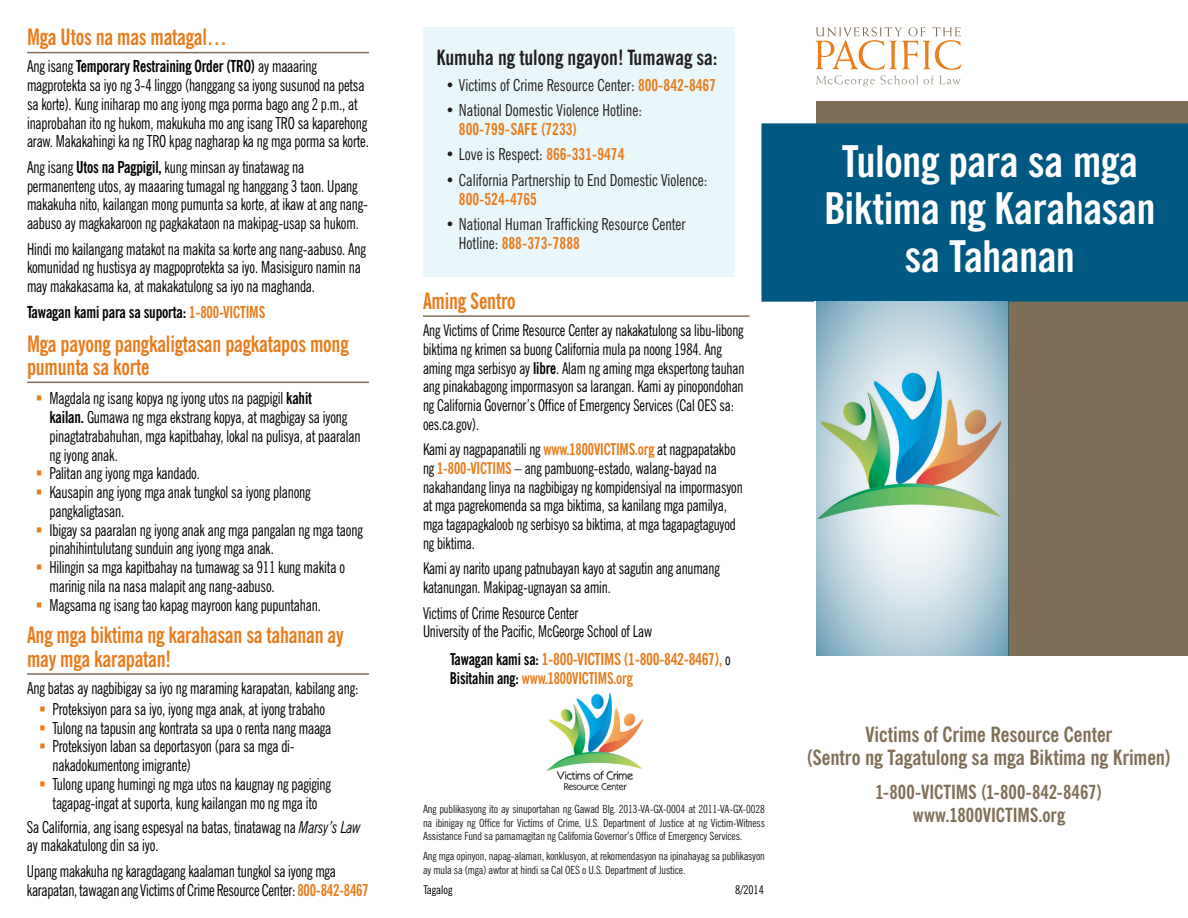
<style>
.page{position:relative;width:1188px;height:918px;background:#fff}
.page>*{position:absolute;margin:0;border:0;box-sizing:border-box;transform-origin:0 0}
.t1{font:700 condensed 43.5px/48px "News Gothic BT";letter-spacing:-.015em;color:#fff;text-align:center}
.t2{font:700 condensed 22.5px/22.5px "News Gothic BT";letter-spacing:-.01em;color:#e87c1d;scale:.9 1}
.t3{font:700 condensed 21px/22.5px "News Gothic BT";letter-spacing:-.005em;color:#806f57;text-align:center}
.t4{font:700 condensed 21px "News Gothic BT";color:#231f20;scale:.95 1}
.t5{font:700 condensed 19.5px/22.5px "News Gothic BT";letter-spacing:-.005em;color:#806f57;text-align:center}
.t6{font:condensed 16.5px/18.8px "News Gothic BT";letter-spacing:-.01em;color:#000;scale:.9 1}
.t7{font:condensed 16.5px/18.8px "News Gothic BT";color:#231f20;scale:.95 1}
.t8{font:700 condensed 16.5px "News Gothic BT";letter-spacing:-.02em;color:#e87c1d;scale:.96 1}
.t9{font:700 condensed 16.5px "News Gothic BT";letter-spacing:-.01em;color:#000;scale:.9 1}
.t10{font:700 condensed 16.5px "News Gothic BT";color:#e87c1d;scale:.95 1}
.t11{font:condensed 16.2px/18.8px "News Gothic BT";letter-spacing:-.01em;color:#000;scale:.9 1}
.t12{font:700 condensed 16.2px "News Gothic BT";letter-spacing:-.01em;color:#e87c1d;scale:.9 1}
.t13{font:condensed 12px "News Gothic BT";color:#000}
.t14{font:condensed 11.25px/13.5px "News Gothic BT";letter-spacing:-.01em;color:#231f20;text-align:justify}
.s1{font-weight:700}
.s2{color:#e87c1d}
.s3{font-style:italic}
.s4{font-weight:700;color:#e87c1d}
.s5{font-size:16.2px;color:#000}
.s6{font-size:16.2px}
.s7{font-weight:400;font-size:16.2px;color:#000}
.s8{color:#000}
</style>
<div class="page">
<div style="left:816px;top:101px;width:372px;height:555px;background:#806f57"></div>
<div style="left:761px;top:123px;width:427px;height:179px;background:#005983"></div>
<svg style="left:816px;top:27px;width:145px;height:59px"></svg>
<img style="left:546px;top:693px;width:97px;height:98px">
<hr style="left:27px;top:52px;width:342px;height:1px;background:#806f57">
<hr style="left:27px;top:382px;width:342px;height:1px;background:#806f57">
<hr style="left:27px;top:673px;width:342px;height:2px;background:#806f57">
<div style="left:423px;top:27px;width:311px;height:249px;background:#e9f7fa"></div>
<hr style="left:423px;top:315px;width:327px;height:2px;background:#806f57">
<svg style="left:816px;top:301px;width:192px;height:355px;background:#b2cdd0"></svg>
<h2 class="t2" style="left:27px;top:26px;width:224px">Mga Utos na mas matagal…</h2>
<p class="t6" style="left:27px;top:57px;width:381px">Ang isang <span class="s1">Temporary Restraining Order (TRO)</span> ay maaaring magprotekta sa iyo ng 3-4 linggo (hanggang sa iyong susunod na petsa sa korte). Kung iniharap mo ang iyong mga porma bago ang 2 p.m., at inaprobahan ito ng hukom, makukuha mo ang isang TRO sa kaparehong araw. Makakahingi ka ng TRO kpag nagharap ka ng mga porma sa korte.</p>
<p class="t6" style="left:27px;top:158px;width:380px">Ang isang <span class="s1">Utos na Pagpigil,</span> kung minsan ay tinatawag na permanenteng utos, ay maaaring tumagal ng hanggang 3 taon. Upang makakuha nito, kailangan mong pumunta sa korte, at ikaw at ang nang&shy;aabuso ay magkakaroon ng pagkakataon na makipag-usap sa hukom.</p>
<p class="t6" style="left:27px;top:239px;width:378px">Hindi mo kailangang matakot na makita sa korte ang nang-aabuso. Ang komunidad ng hustisya ay magpoprotekta sa iyo. Masisiguro namin na may makakasama ka, at makakatulong sa iyo na maghanda.</p>
<p class="t9" style="left:27px;top:302px;width:266px">Tawagan kami para sa suporta: <span class="s2">1-800-VICTIMS</span></p>
<h2 class="t2" style="left:27px;top:333px;width:359px">Mga payong pangkaligtasan pagkatapos mong pumunta sa korte</h2>
<p class="t6" style="left:49px;top:389px;width:347px;text-indent:-13px"><span class="s2">▪</span> Magdala ng isang kopya ng iyong utos na pagpigil <span class="s1">kahit<br>kailan.</span> Gumawa ng mga ekstrang kopya, at magbigay sa iyong pinagtatrabahuhan, mga kapitbahay, lokal na pulisya, at paaralan ng iyong anak.</p>
<p class="t6" style="left:36px;top:464px;width:184px"><span class="s2">▪</span> Palitan ang iyong mga kandado.</p>
<p class="t6" style="left:49px;top:483px;width:292px;text-indent:-13px"><span class="s2">▪</span> Kausapin ang iyong mga anak tungkol sa iyong planong pangkaligtasan.</p>
<p class="t6" style="left:49px;top:520px;width:350px;text-indent:-13px"><span class="s2">▪</span> Ibigay sa paaralan ng iyong anak ang mga pangalan ng mga taong pinahihintulutang sunduin ang iyong mga anak.</p>
<p class="t6" style="left:49px;top:558px;width:330px;text-indent:-13px"><span class="s2">▪</span> Hilingin sa mga kapitbahay na tumawag sa 911 kung makita o marinig nila na nasa malapit ang nang-aabuso.</p>
<p class="t6" style="left:36px;top:596px;width:318px"><span class="s2">▪</span> Magsama ng isang tao kapag mayroon kang pupuntahan.</p>
<h2 class="t2" style="left:27px;top:622px;width:354px;line-height:24px">Ang mga biktima ng karahasan sa tahanan ay may mga karapatan!</h2>
<p class="t6" style="left:27px;top:679px;width:370px">Ang batas ay nagbibigay sa iyo ng maraming karapatan, kabilang ang:</p>
<p class="t6" style="left:39px;top:699px;width:319px"><span class="s2">▪</span> Proteksiyon para sa iyo, iyong mga anak, at iyong trabaho</p>
<p class="t6" style="left:39px;top:718px;width:326px"><span class="s2">▪</span> Tulong na tapusin ang kontrata sa upa o renta nang maaga</p>
<p class="t6" style="left:53px;top:737px;width:271px;text-indent:-13px"><span class="s2">▪</span> Proteksiyon laban sa deportasyon (para sa mga di&shy;nakadokumentong imigrante)</p>
<p class="t6" style="left:39px;top:774px;width:326px;text-align:center"><span class="s2">▪</span> Tulong upang humingi ng mga utos na kaugnay ng pagiging tagapag-ingat at suporta, kung kailangan mo ng mga ito</p>
<p class="t6" style="left:27px;top:817px;width:372px">Sa California, ang isang espesyal na batas, tinatawag na <span class="s3">Marsy’s Law </span>ay makakatulong din sa iyo.</p>
<p class="t6" style="left:27px;top:862px;width:381px">Upang makakuha ng karagdagang kaalaman tungkol sa iyong mga karapatan, tawagan ang Victims of Crime Resource Center: <span class="s4">800-842-8467</span></p>
<p class="t4" style="left:436px;top:45px;width:297px">Kumuha ng tulong ngayon! Tumawag sa:</p>
<p class="t7" style="left:446px;top:75px;width:286px">• Victims of Crime Resource Center: <span class="s4">800-842-8467</span></p>
<p class="t7" style="left:446px;top:101px;width:208px">• National Domestic Violence Hotline:</p>
<p class="t10" style="left:459px;top:119px;width:126px">800-799-SAFE (7233)</p>
<p class="t7" style="left:446px;top:145px;width:190px">• Love is Respect: <span class="s4">866-331-9474</span></p>
<p class="t7" style="left:446px;top:170px;width:277px">• California Partnership to End Domestic Violence:</p>
<p class="t10" style="left:459px;top:189px;width:84px">800-524-4765</p>
<p class="t7" style="left:459px;top:215px;width:240px;text-indent:-13px">• National Human Trafficking Resource Center<br>Hotline: <span class="s4">888-373-7888</span></p>
<h2 class="t2" style="left:423px;top:289px;width:105px">Aming Sentro</h2>
<p class="t11" style="left:423px;top:321px;width:359px">Ang Victims of Crime Resource Center ay nakakatulong sa libu-libong biktima ng krimen sa buong California mula pa noong 1984. Ang aming mga serbisyo ay <span class="s1">libre</span>. Alam ng aming mga ekspertong tauhan ang pinakabagong impormasyon sa larangan. Kami ay pinopondohan ng California Governor’s Office of Emergency Services (Cal OES sa: oes.ca.gov).</p>
<p class="t11" style="left:423px;top:440px;width:357px">Kami ay nagpapanatili ng <span class="s4">www.1800VICTIMS.org</span> at nagpapatakbo ng <span class="s4">1-800-VICTIMS</span> – ang pambuong-estado, walang-bayad na nakahandang linya na nagbibigay ng kompidensiyal na impormasyon at mga pagrekomenda sa mga biktima, sa kanilang mga pamilya, mga tagapagkaloob ng serbisyo sa biktima, at mga tagapagtaguyod ng biktima.</p>
<p class="t11" style="left:423px;top:559px;width:331px">Kami ay narito upang patnubayan kayo at sagutin ang anumang katanungan. Makipag-ugnayan sa amin.</p>
<p class="t11" style="left:423px;top:603px;width:256px">Victims of Crime Resource Center<br>University of the Pacific, McGeorge School of Law</p>
<p class="t8" style="left:450px;top:649px;width:294px"><span class="s5">Tawagan kami sa:</span> 1-800-VICTIMS (1-800-842-8467)<span class="s6">,</span> <span class="s7">o</span></p>
<p class="t12" style="left:450px;top:668px;width:205px"><span class="s8">Bisitahin ang:</span> www.1800VICTIMS.org</p>
<p class="t14" style="left:423px;top:802px;width:344px">Ang publikasyong ito ay sinuportahan ng Gawad Blg. 2013-VA-GX-0004 at 2011-VA-GX-0028 na ibinigay ng Office for Victims of Crime, U.S. Department of Justice at ng Victim-Witness Assistance Fund sa pamamagitan ng California Governor’s Office of Emergency Services.</p>
<p class="t14" style="left:423px;top:850px;width:343px">Ang mga opinyon, napag-alaman, konklusyon, at rekomendasyon na ipinahayag sa publikasyon ay mula sa (mga) awtor at hindi sa Cal OES o U.S. Department of Justice.</p>
<p class="t13" style="left:423px;top:883px;width:31px">Tagalog</p>
<p class="t13" style="left:735px;top:883px;width:30px">8/2014</p>
<h1 class="t1" style="left:824px;top:136px;width:333px">Tulong para sa mga<br>Biktima ng Karahasan sa Tahanan</h1>
<p class="t3" style="left:807px;top:723px;width:365px">Victims of Crime Resource Center<br>(Sentro ng Tagatulong sa mga Biktima ng Krimen)</p>
<p class="t5" style="left:876px;top:781px;width:228px">1-800-VICTIMS (1-800-842-8467) www.1800VICTIMS.org</p>
</div>
